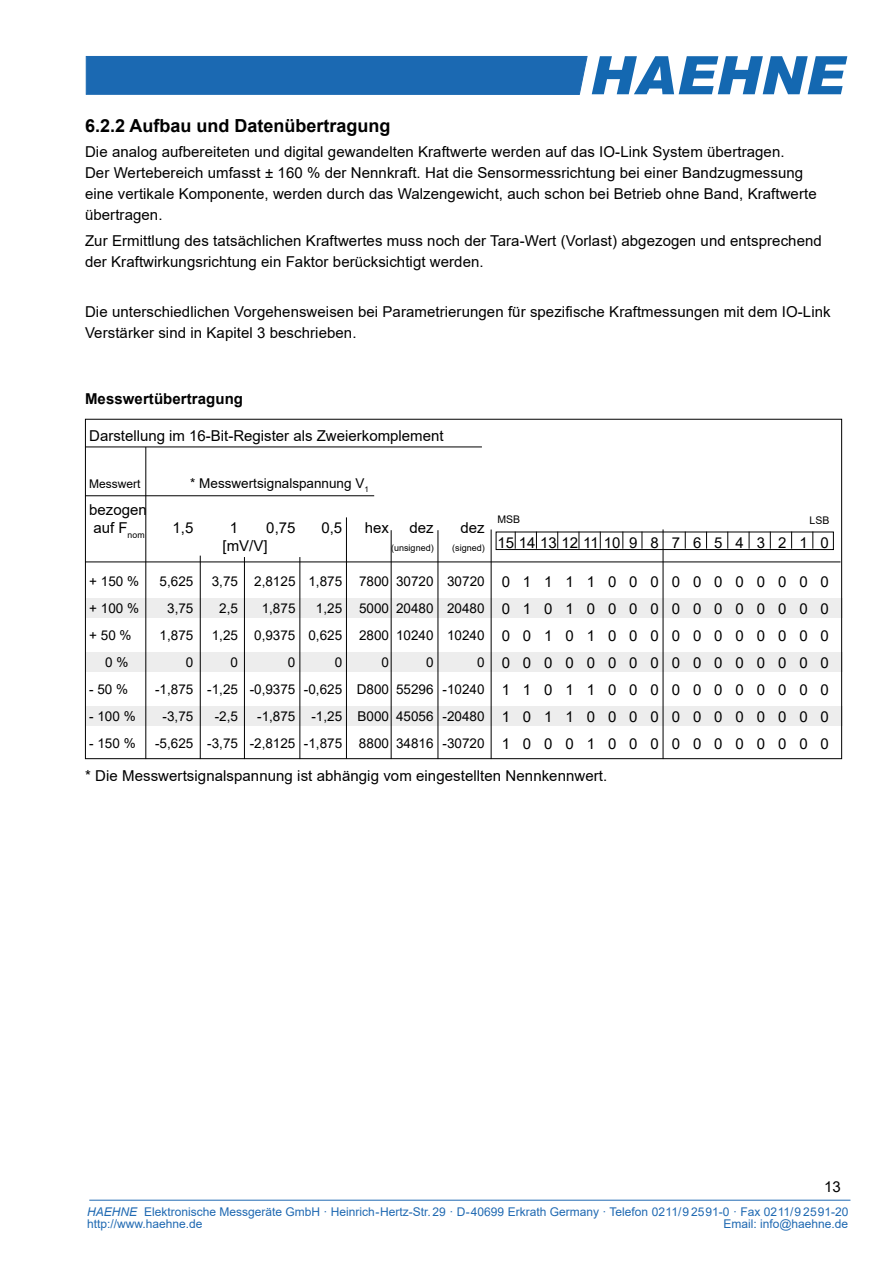
<style>
.page{position:relative;width:893px;height:1263px;background:#fff}
.page>*{position:absolute;margin:0;border:0;box-sizing:border-box;transform-origin:0 0}
.t1{font:700 18px "Arial";color:#000}
.t2{font:15px/27px "Arial";letter-spacing:.005em;color:#000}
.t3{font:700 15px "Arial";letter-spacing:.005em;color:#000}
.t4{font:13.5px "Arial";color:#000}
.t5{font:12px/11.7px "Arial";color:#1f69b2}
.t6{font:12px "Arial";color:#000}
.t7{font:10.5px "Arial";color:#000}
.t8{font:9px "Arial";color:#000}
.s1{font-style:italic}
</style>
<div class="page">
<hr style="left:89px;top:1200px;width:761px;height:1px;background:#1f69b2">
<svg style="left:85px;top:56px;width:762px;height:38px;background:#3a7ebc"></svg>
<div style="left:86px;top:652px;width:756px;height:20px;background:#ededed"></div>
<div style="left:86px;top:706px;width:756px;height:20px;background:#ededed"></div>
<div style="left:86px;top:598px;width:756px;height:20px;background:#ededed"></div>
<hr style="left:85px;top:561px;width:755px;height:1px;background:#000">
<hr style="left:200px;top:556px;width:1px;height:203px;background:#000">
<svg style="left:579px;top:534px;width:1px;height:14px"></svg>
<svg style="left:515px;top:534px;width:1px;height:14px"></svg>
<svg style="left:536px;top:534px;width:1px;height:14px"></svg>
<svg style="left:557px;top:534px;width:1px;height:14px"></svg>
<div style="left:496px;top:532px;width:338px;height:18px;border:1px solid #000"></div>
<svg style="left:600px;top:532px;width:1px;height:17px"></svg>
<svg style="left:642px;top:532px;width:1px;height:17px"></svg>
<hr style="left:663px;top:529px;width:1px;height:230px;background:#000">
<svg style="left:685px;top:532px;width:1px;height:17px"></svg>
<svg style="left:706px;top:532px;width:1px;height:17px"></svg>
<svg style="left:727px;top:532px;width:1px;height:17px"></svg>
<svg style="left:749px;top:532px;width:1px;height:17px"></svg>
<svg style="left:770px;top:532px;width:1px;height:17px"></svg>
<svg style="left:791px;top:532px;width:1px;height:17px"></svg>
<svg style="left:812px;top:532px;width:1px;height:17px"></svg>
<hr style="left:244px;top:557px;width:1px;height:202px;background:#000">
<hr style="left:391px;top:530px;width:1px;height:229px;background:#000">
<hr style="left:299px;top:557px;width:1px;height:202px;background:#000">
<hr style="left:491px;top:529px;width:1px;height:230px;background:#000">
<svg style="left:622px;top:532px;width:1px;height:17px"></svg>
<hr style="left:145px;top:447px;width:1px;height:312px;background:#000">
<hr style="left:85px;top:447px;width:397px;height:1px;background:#000">
<hr style="left:85px;top:495px;width:289px;height:1px;background:#000">
<hr style="left:438px;top:530px;width:1px;height:229px;background:#000">
<hr style="left:346px;top:517px;width:1px;height:242px;background:#000">
<p class="t1" style="left:85px;top:113px;width:307px">6.2.2 Aufbau und Datenübertragung</p>
<p class="t2" style="left:85px;top:142px;width:733px;line-height:21px">Die analog aufbereiteten und digital gewandelten Kraftwerte werden auf das IO-Link System übertragen.<br>Der Wertebereich umfasst ± 160 % der Nennkraft. Hat die Sensormessrichtung bei einer Bandzugmessung eine vertikale Komponente, werden durch das Walzengewicht, auch schon bei Betrieb ohne Band, Kraftwerte übertragen.</p>
<p class="t2" style="left:85px;top:230px;width:738px;line-height:21px">Zur Ermittlung des tatsächlichen Kraftwertes muss noch der Tara-Wert (Vorlast) abgezogen und entsprechend der Kraftwirkungsrichtung ein Faktor berücksichtigt werden.</p>
<p class="t2" style="left:85px;top:301px;width:747px;line-height:21px">Die unterschiedlichen Vorgehensweisen bei Parametrierungen für spezifische Kraftmessungen mit dem IO-Link<br>Verstärker sind in Kapitel 3 beschrieben.</p>
<p class="t3" style="left:85px;top:388px;width:160px">Messwertübertragung</p>
<p class="t2" style="left:89px;top:422px;width:356px">Darstellung im 16-Bit-Register als Zweierkomplement</p>
<p class="t6" style="left:89px;top:476px;width:53px">Messwert</p>
<p class="t2" style="left:89px;top:500px;width:59px;line-height:18px">bezogen auf F<sub>nom</sub></p>
<p class="t4" style="left:190px;top:474px;width:180px">* Messwertsignalspannung V<sub>1</sub></p>
<p class="t2" style="left:173px;top:514px;width:22px">1,5</p>
<p class="t2" style="left:230px;top:514px;width:10px">1</p>
<p class="t2" style="left:266px;top:514px;width:31px">0,75</p>
<p class="t2" style="left:321px;top:514px;width:22px">0,5</p>
<p class="t2" style="left:365px;top:514px;width:26px">hex</p>
<p class="t2" style="left:409px;top:514px;width:26px">dez</p>
<p class="t2" style="left:460px;top:514px;width:26px">dez</p>
<p class="t2" style="left:223px;top:532px;width:46px">[mV/V]</p>
<p class="t8" style="left:391px;top:541px;width:44px">(unsigned)</p>
<p class="t8" style="left:452px;top:541px;width:34px">(signed)</p>
<p class="t4" style="left:89px;top:572px;width:51px">+ 150 %</p>
<p class="t4" style="left:160px;top:572px;width:35px">5,625</p>
<p class="t4" style="left:212px;top:572px;width:274px">3,75 2,8125 1,875 7800 30720 30720</p>
<p class="t4" style="left:89px;top:599px;width:51px">+ 100 %</p>
<p class="t4" style="left:167px;top:599px;width:28px">3,75</p>
<p class="t4" style="left:219px;top:599px;width:20px">2,5</p>
<p class="t4" style="left:262px;top:599px;width:35px">1,875</p>
<p class="t4" style="left:316px;top:599px;width:170px">1,25 5000 20480 20480</p>
<p class="t4" style="left:89px;top:626px;width:44px">+ 50 %</p>
<p class="t4" style="left:160px;top:626px;width:35px">1,875</p>
<p class="t4" style="left:212px;top:626px;width:274px">1,25 0,9375 0,625 2800 10240 10240</p>
<p class="t4" style="left:105px;top:653px;width:25px">0 %</p>
<p class="t4" style="left:186px;top:653px;width:9px">0</p>
<p class="t4" style="left:231px;top:653px;width:9px">0</p>
<p class="t4" style="left:288px;top:653px;width:9px">0</p>
<p class="t4" style="left:335px;top:653px;width:9px">0</p>
<p class="t4" style="left:381px;top:653px;width:9px">0</p>
<p class="t4" style="left:426px;top:653px;width:9px">0</p>
<p class="t4" style="left:477px;top:653px;width:9px">0</p>
<p class="t4" style="left:89px;top:680px;width:41px">- 50 %</p>
<p class="t4" style="left:155px;top:680px;width:331px">-1,875 -1,25 -0,9375 -0,625 D800 55296 -10240</p>
<p class="t4" style="left:89px;top:707px;width:48px">- 100 %</p>
<p class="t4" style="left:163px;top:707px;width:32px">-3,75</p>
<p class="t4" style="left:215px;top:707px;width:25px">-2,5</p>
<p class="t4" style="left:257px;top:707px;width:229px">-1,875 -1,25 B000 45056 -20480</p>
<p class="t4" style="left:89px;top:734px;width:48px">- 150 %</p>
<p class="t4" style="left:155px;top:734px;width:331px">-5,625 -3,75 -2,8125 -1,875 8800 34816 -30720</p>
<p class="t7" style="left:497px;top:512px;width:24px">MSB</p>
<p class="t7" style="left:810px;top:513px;width:21px">LSB</p>
<p class="t2" style="left:497px;top:529px;width:333px">151413121110 9 8 7 6 5 4 3 2 1 0</p>
<p class="t2" style="left:502px;top:568px;width:329px;text-align:justify">0111100000000000<br>0101000000000000<br>0010100000000000<br>0000000000000000<br>1101100000000000<br>1011000000000000<br>1000100000000000</p>
<p class="t2" style="left:85px;top:762px;width:524px">* Die Messwertsignalspannung ist abhängig vom eingestellten Nennkennwert.</p>
<p class="t2" style="left:824px;top:1173px;width:18px">13</p>
<p class="t5" style="left:87px;top:1206px;width:763px"><span class="s1">HAEHNE</span> Elektronische Messgeräte GmbH · Heinrich-Hertz-Str. 29 · D-40699 Erkrath Germany · Telefon 0211/9 25 91-0 · Fax 0211/9 25 91-20 http://www.haehne.de</p>
<p class="t5" style="left:723px;top:1217px;width:126px">Email: info@haehne.de</p>
</div>
